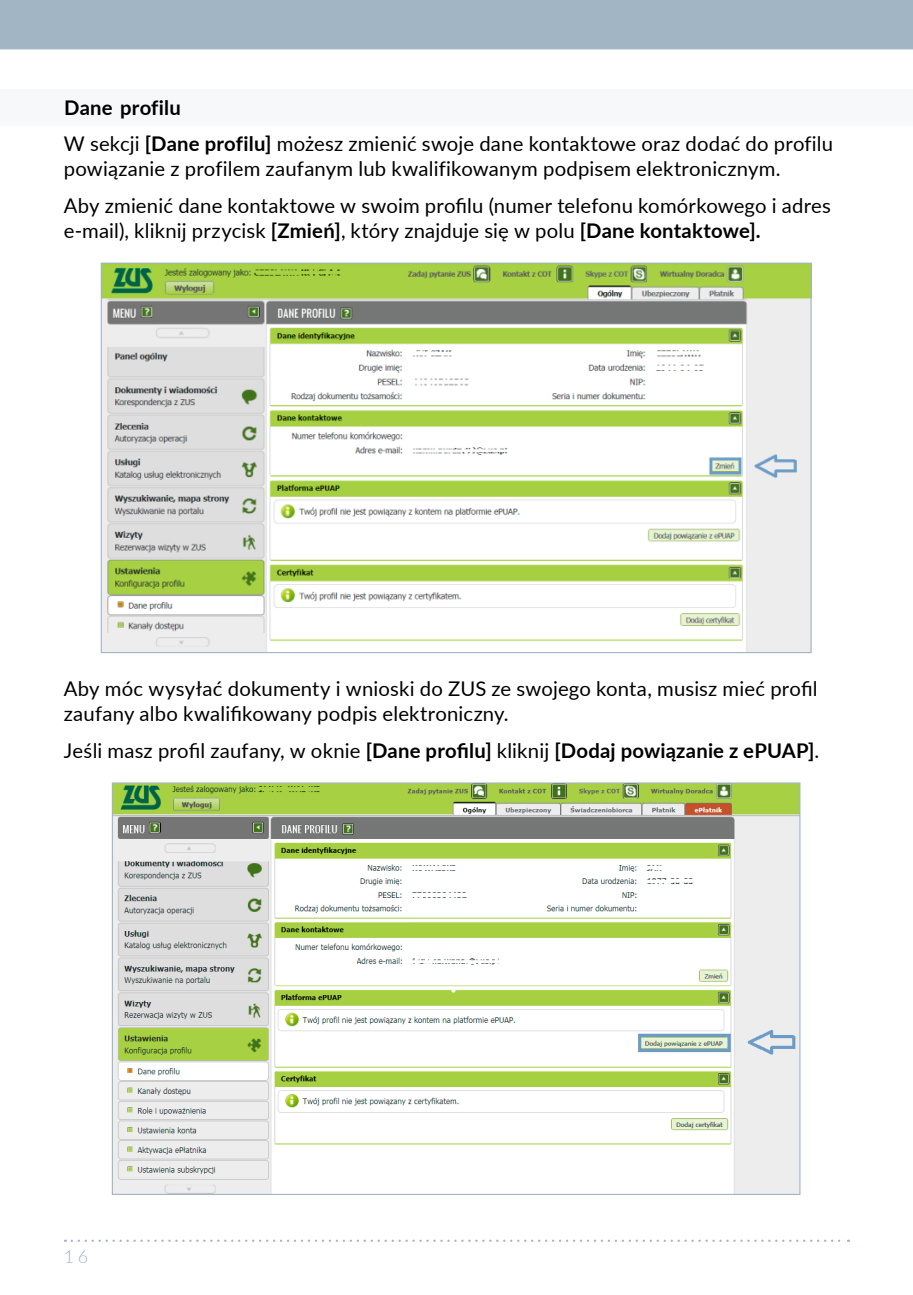
<style>
.page{position:relative;width:913px;height:1295px;background:#fff}
.page>*{position:absolute;margin:0;border:0;box-sizing:border-box;transform-origin:0 0}
.t1{font:20.25px/24.8px "Lato";letter-spacing:.01em;color:#000}
.t2{font:700 20.25px "Lato";letter-spacing:.01em;color:#000}
.t3{font:300 18px "Lato";color:#a2b5c5}
.s1{font-weight:700}
</style>
<div class="page">
<div style="left:0;top:0;width:912px;height:49px;background:#a2b5c5"></div>
<svg style="left:72px;top:1239px;width:776px;height:3px"></svg>
<div style="left:0;top:89px;width:912px;height:36px;background:#f6f8fa"></div>
<svg style="left:100px;top:262px;width:711px;height:392px"></svg>
<svg style="left:111px;top:782px;width:689px;height:413px"></svg>
<p class="t2" style="left:64px;top:92px;width:118px">Dane profilu</p>
<p class="t1" style="left:64px;top:131px;width:770px">W sekcji <span class="s1">[Dane profilu]</span> możesz zmienić swoje dane kontaktowe oraz dodać do profilu powiązanie z profilem zaufanym lub kwalifikowanym podpisem elektronicznym.</p>
<p class="t1" style="left:64px;top:192px;width:768px">Aby zmienić dane kontaktowe w swoim profilu (numer telefonu komórkowego i adres e-mail), kliknij przycisk <span class="s1">[Zmień]</span>, który znajduje się w polu <span class="s1">[Dane kontaktowe].</span></p>
<p class="t1" style="left:64px;top:675px;width:754px">Aby móc wysyłać dokumenty i wnioski do ZUS ze swojego konta, musisz mieć profil zaufany albo kwalifikowany podpis elektroniczny.</p>
<p class="t1" style="left:64px;top:737px;width:756px">Jeśli masz profil zaufany, w oknie <span class="s1">[Dane profilu]</span> kliknij <span class="s1">[Dodaj powiązanie z ePUAP]</span>.</p>
<p class="t3" style="left:64px;top:1244px;width:26px">16</p>
</div>
